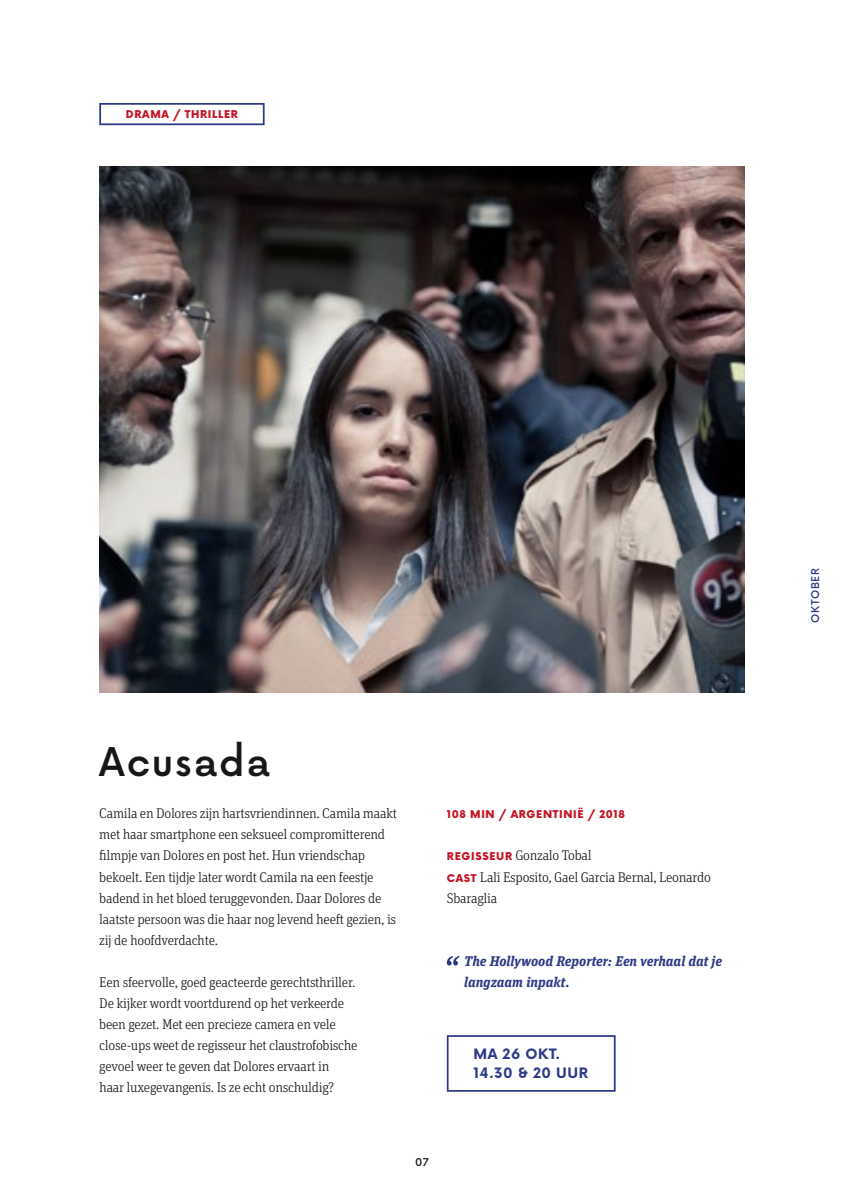
<style>
.page{position:relative;width:844px;height:1191px;background:#fff}
.page>*{position:absolute;margin:0;border:0;box-sizing:border-box;transform-origin:0 0}
.t1{font:500 38.5px "Now Alt";letter-spacing:.05em;color:#181716}
.t2{font:300 14px/21px "Unit Slab Pro";letter-spacing:-.02em;color:#181716}
.t3{font:italic 700 14px/21px "Unit Slab Pro";color:#2f3a87}
.t4{font:700 14px/19.2px "Now Alt";letter-spacing:.04em;color:#2f3a87}
.t5{font:900 10.5px "Now Alt";letter-spacing:.06em;color:#c51423}
.t6{font:500 10.5px "Now Alt";color:#2f3a87}
.t7{font:500 10.5px "Now Alt";color:#181716}
.s1{font-family:"Now Alt";font-weight:900;font-size:10.5px;color:#c51423}
</style>
<div class="page">
<div style="left:99px;top:103px;width:165px;height:22px;border:2px solid #2f3a87"></div>
<img style="left:99px;top:167px;width:645px;height:525px">
<svg style="left:446px;top:956px;width:13px;height:9px"></svg>
<div style="left:446px;top:1035px;width:169px;height:56px;border:2px solid #2f3a87"></div>
<p class="t5" style="left:126px;top:107px;width:113px">DRAMA / THRILLER</p>
<h1 class="t1" style="left:99px;top:732px;width:172px">Acusada</h1>
<p class="t2" style="left:99px;top:802px;width:299px">Camila en Dolores zijn hartsvriendinnen. Camila maakt met haar smartphone een seksueel compromitterend filmpje van Dolores en post het. Hun vriendschap bekoelt. Een tijdje later wordt Camila na een feestje badend in het bloed teruggevonden. Daar Dolores de laatste persoon was die haar nog levend heeft gezien, is zij de hoofdverdachte.</p>
<p class="t2" style="left:99px;top:970px;width:260px">Een sfeervolle, goed geacteerde gerechtsthriller.<br>De kijker wordt voortdurend op het verkeerde been gezet. Met een precieze camera en vele close-ups weet de regisseur het claustrofobische gevoel weer te geven dat Dolores ervaart in haar luxegevangenis. Is ze echt onschuldig?</p>
<p class="t5" style="left:446px;top:807px;width:179px">108 MIN / ARGENTINIË / 2018</p>
<p class="t2" style="left:446px;top:844px;width:265px"><span class="s1">REGISSEUR</span> Gonzalo Tobal<br><span class="s1">CAST</span> Lali Esposito, Gael Garcia Bernal, Leonardo<br>Sbaraglia</p>
<p class="t3" style="left:464px;top:949px;width:259px">The Hollywood Reporter: Een verhaal dat je langzaam inpakt.</p>
<p class="t4" style="left:473px;top:1043px;width:116px">MA 26 OKT.<br>14.30 &amp; 20 UUR</p>
<p class="t7" style="left:415px;top:1154px;width:15px">07</p>
<p class="t6" style="left:807px;top:623px;width:56px;rotate:-90deg">Oktober</p>
</div>
